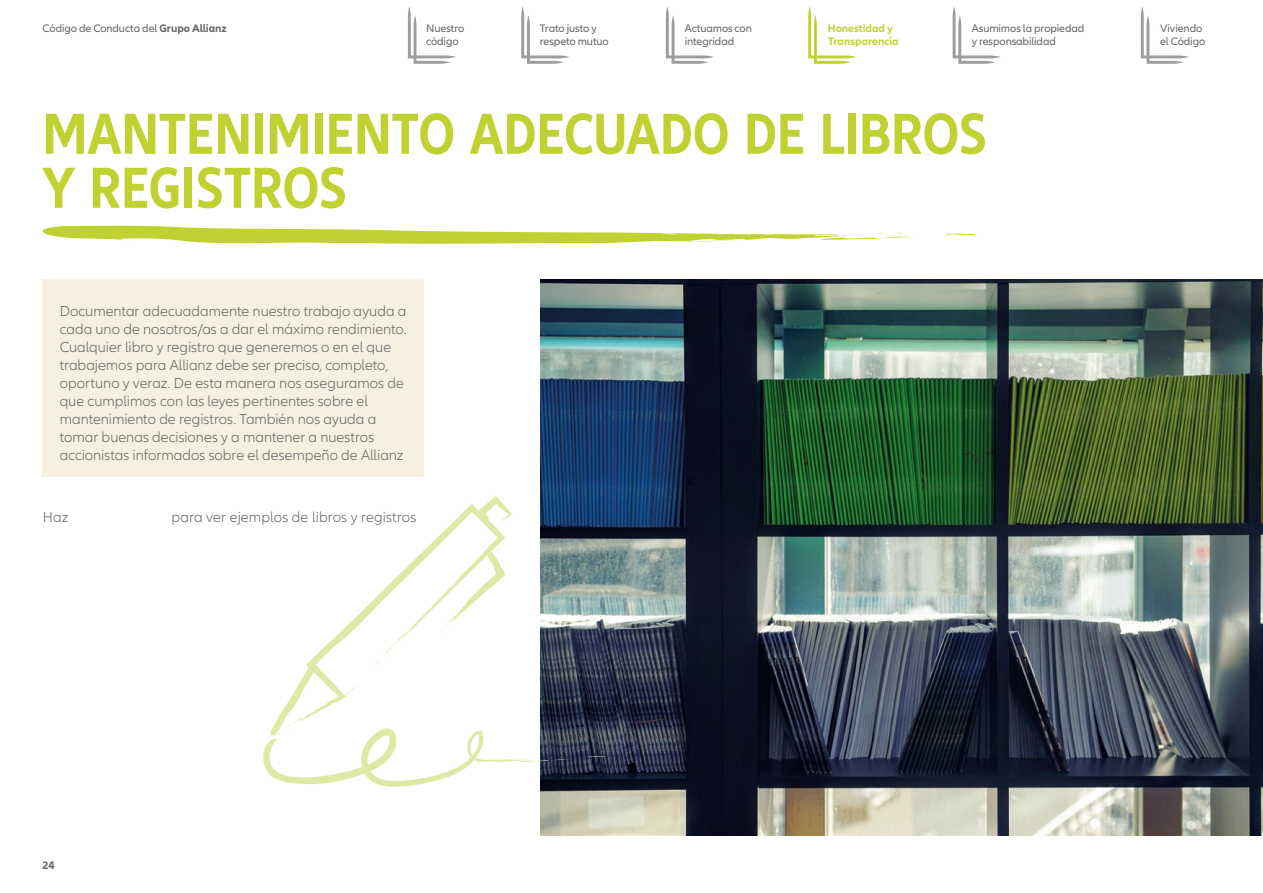
<style>
.page{position:relative;width:1263px;height:893px;background:#fff}
.page>*{position:absolute;margin:0;border:0;box-sizing:border-box;transform-origin:0 0}
.IHV_Headline_40pt{font:700 condensed 60px/54px "Allianz Neo";color:#c0d231}
.Copy{font:300 15px/18px "Allianz Neo";color:#636362}
.t1{font:11.25px/13.5px "Allianz Neo";letter-spacing:-.01em;color:#636362}
.t2{font:700 11.25px/13.5px "Allianz Neo";letter-spacing:-.005em;color:#c0d231}
.t3{font:700 11.25px "Allianz Neo";color:#636362}
.s1{font-weight:700}
</style>
<div class="page">
<svg style="left:666px;top:6px;width:48px;height:58px"></svg>
<svg style="left:521px;top:6px;width:48px;height:58px"></svg>
<svg style="left:408px;top:6px;width:48px;height:58px"></svg>
<svg style="left:808px;top:6px;width:48px;height:58px"></svg>
<svg style="left:952px;top:6px;width:49px;height:58px"></svg>
<svg style="left:1141px;top:6px;width:48px;height:58px"></svg>
<img style="left:540px;top:280px;width:723px;height:556px">
<svg style="left:945px;top:234px;width:34px;height:1px"></svg>
<svg style="left:42px;top:226px;width:872px;height:18px"></svg>
<div style="left:43px;top:280px;width:381px;height:197px;background:#f5f0df"></div>
<svg style="left:588px;top:756px;width:20px;height:1px"></svg>
<svg style="left:263px;top:496px;width:308px;height:291px"></svg>
<p class="t1" style="left:43px;top:22px;width:186px">Código de Conducta del <span class="s1">Grupo Allianz</span></p>
<p class="t1" style="left:426px;top:22px;width:40px">Nuestro código</p>
<p class="t2" style="left:828px;top:22px;width:72px">Honestidad y<br>Transparencia</p>
<p class="t1" style="left:972px;top:22px;width:114px">Asumimos la propiedad y responsabilidad</p>
<p class="t1" style="left:1160px;top:22px;width:47px">Viviendo el Código</p>
<p class="t1" style="left:540px;top:22px;width:70px">Trato justo y respeto mutuo</p>
<p class="t1" style="left:685px;top:22px;width:69px">Actuamos con integridad</p>
<p class="IHV_Headline_40pt" style="left:43px;top:108px;width:946px">MANTENIMIENTO ADECUADO DE LIBROS<br>Y REGISTROS</p>
<p class="Copy" style="left:60px;top:302px;width:348px">Documentar adecuadamente nuestro trabajo ayuda a cada uno de nosotros/as a dar el máximo rendimiento.<br>Cualquier libro y registro que generemos o en el que trabajemos para Allianz debe ser preciso, completo, oportuno y veraz. De esta manera nos aseguramos de que cumplimos con las leyes pertinentes sobre el mantenimiento de registros. También nos ayuda a tomar buenas decisiones y a mantener a nuestros accionistas informados sobre el desempeño de Allianz</p>
<p class="Copy" style="left:43px;top:508px;width:27px">Haz</p>
<p class="Copy" style="left:172px;top:508px;width:246px">para ver ejemplos de libros y registros</p>
<p class="t3" style="left:43px;top:858px;width:14px">24</p>
</div>
